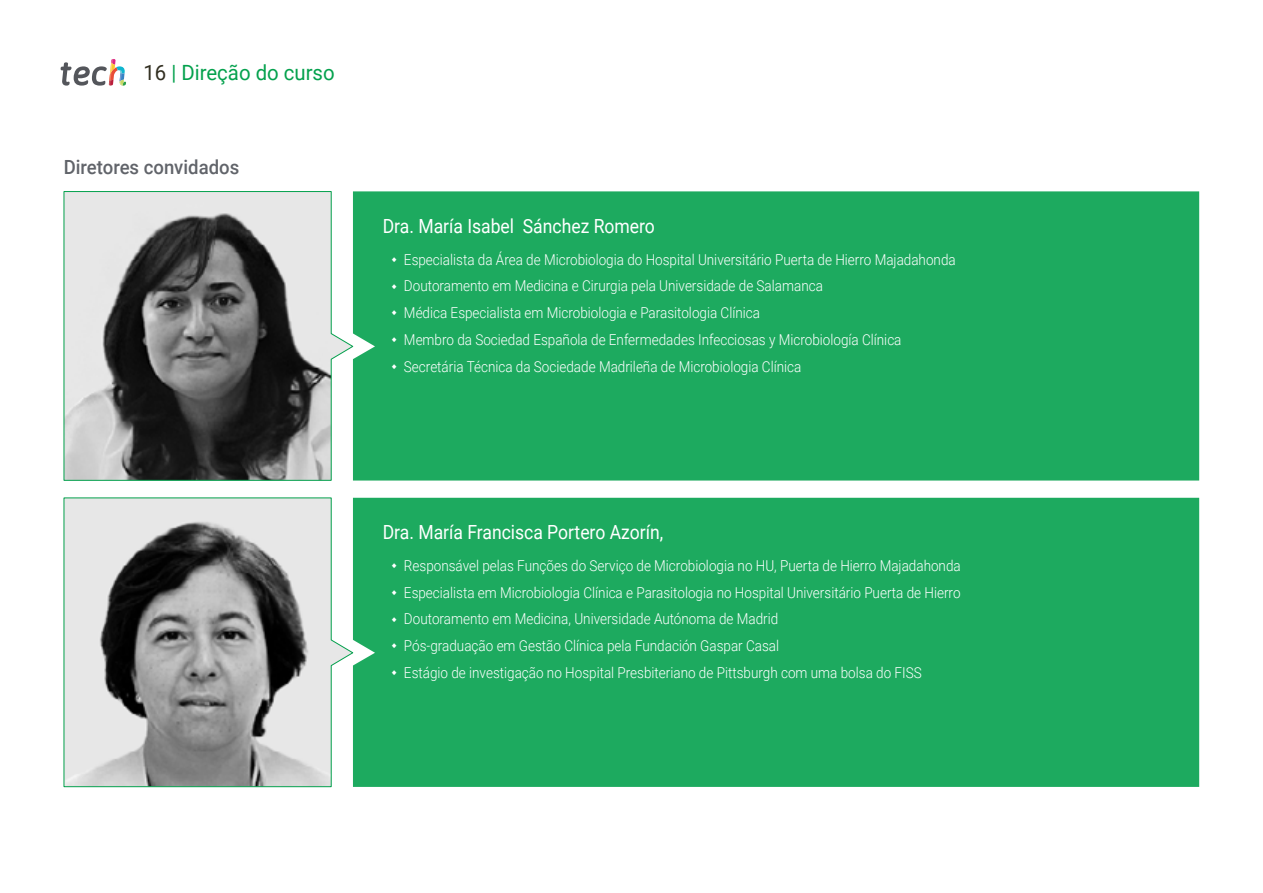
<style>
.page{position:relative;width:1263px;height:893px;background:#fff}
.page>*{position:absolute;margin:0;border:0;box-sizing:border-box;transform-origin:0 0}
.t1{font:21px "Roboto";color:#04a14d}
.t2{font:19.5px "Roboto";color:#fff;scale:.9 1}
.t3{font:500 19.5px "Roboto";color:#61646a;scale:.95 1}
.t4{font:300 15px/26.7px "Roboto";color:#fff;scale:.9 1}
.s1{color:#312e20}
</style>
<div class="page">
<div style="left:353px;top:191px;width:846px;height:290px;background:#1daa5f"></div>
<div style="left:353px;top:498px;width:846px;height:289px;background:#1daa5f"></div>
<svg style="left:64px;top:191px;width:289px;height:290px;background:#8a8b8a"></svg>
<svg style="left:64px;top:497px;width:289px;height:290px;background:#aaacab"></svg>
<svg style="left:61px;top:59px;width:65px;height:27px"></svg>
<svg style="left:392px;top:257px;width:5px;height:5px"></svg>
<svg style="left:392px;top:284px;width:5px;height:5px"></svg>
<svg style="left:392px;top:310px;width:5px;height:5px"></svg>
<svg style="left:392px;top:337px;width:5px;height:5px"></svg>
<svg style="left:392px;top:364px;width:5px;height:5px"></svg>
<svg style="left:392px;top:563px;width:5px;height:5px"></svg>
<svg style="left:392px;top:590px;width:5px;height:5px"></svg>
<svg style="left:392px;top:617px;width:5px;height:5px"></svg>
<svg style="left:392px;top:643px;width:5px;height:5px"></svg>
<svg style="left:392px;top:670px;width:5px;height:5px"></svg>
<h1 class="t1" style="left:144px;top:57px;width:193px"><span class="s1">16</span> | Direção do curso</h1>
<h2 class="t3" style="left:64px;top:154px;width:186px">Diretores convidados</h2>
<h2 class="t2" style="left:383px;top:212px;width:304px">Dra. María Isabel Sánchez Romero</h2>
<p class="t4" style="left:404px;top:245px;width:615px">Especialista da Área de Microbiologia do Hospital Universitário Puerta de Hierro Majadahonda Doutoramento em Medicina e Cirurgia pela Universidade de Salamanca<br>Médica Especialista em Microbiologia e Parasitologia Clínica<br>Membro da Sociedad Española de Enfermedades Infecciosas y Microbiología Clínica Secretária Técnica da Sociedade Madrileña de Microbiologia Clínica</p>
<h2 class="t2" style="left:383px;top:519px;width:313px">Dra. María Francisca Portero Azorín,</h2>
<p class="t4" style="left:404px;top:552px;width:620px">Responsável pelas Funções do Serviço de Microbiologia no HU, Puerta de Hierro Majadahonda Especialista em Microbiologia Clínica e Parasitologia no Hospital Universitário Puerta de Hierro Doutoramento em Medicina, Universidade Autónoma de Madrid<br>Pós-graduação em Gestão Clínica pela Fundación Gaspar Casal<br>Estágio de investigação no Hospital Presbiteriano de Pittsburgh com uma bolsa do FISS</p>
</div>
